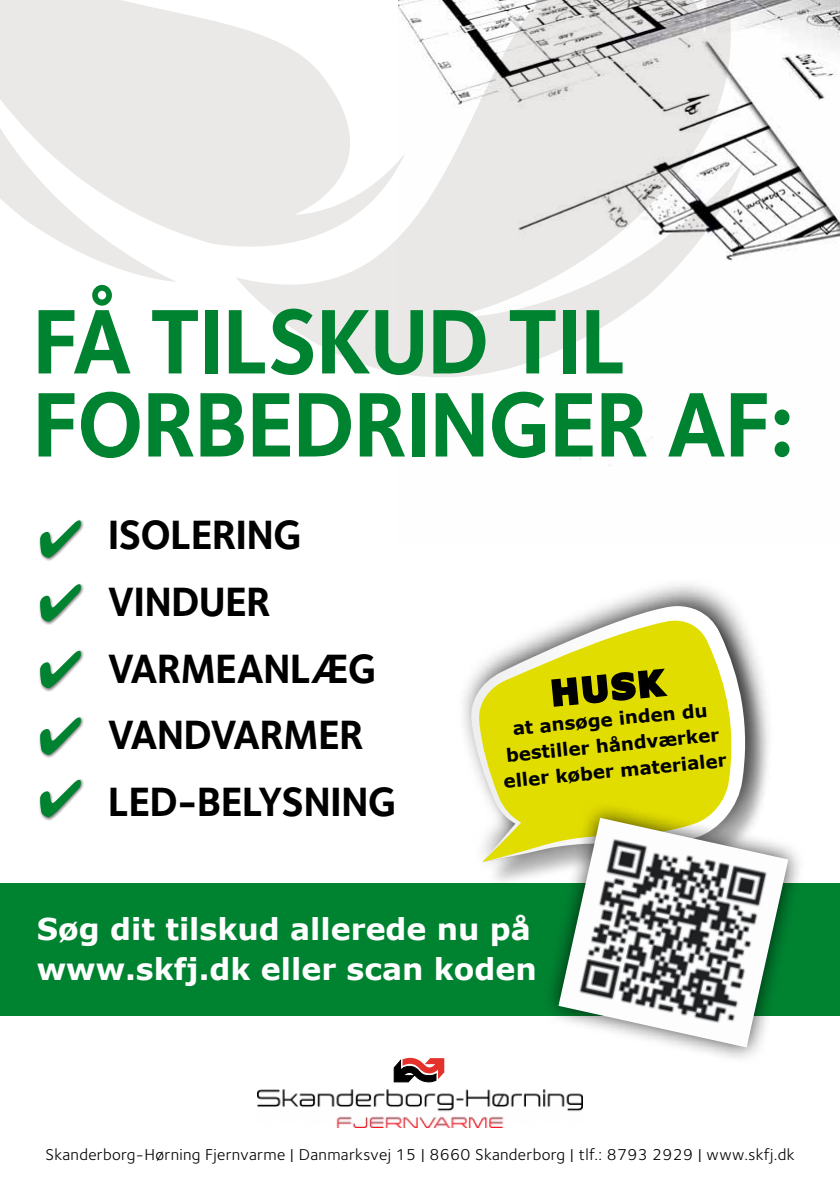
<style>
.page{position:relative;width:840px;height:1191px;background:#fff}
.page>*{position:absolute;margin:0;border:0;box-sizing:border-box;transform-origin:0 0}
.t1{font:700 94.8px/83px "Foundry Sterling";letter-spacing:-.02em;color:#008331;scale:.95 1}
.t2{font:52.2px/64.8px "Zapf Dingbats ITC";color:#008331;text-align:justify}
.t3{font:700 42.4px/67px "Foundry Sterling";letter-spacing:-.02em;color:#000}
.t4{font:700 33.4px "Verdana";color:#000}
.t5{font:700 30px/40px "Verdana";color:#fff}
.t6{font:700 18.2px/25.8px "Verdana";color:#000;text-align:center}
.t7{font:16.2px "Foundry Sterling";letter-spacing:.02em;color:#000}
</style>
<div class="page">
<svg style="left:240px;top:282px;width:158px;height:91px;fill:#ebe9e8"></svg>
<svg style="left:0;top:0;width:398px;height:282px;fill:#ebe9e8"></svg>
<svg style="left:294px;top:0;width:104px;height:8px"></svg>
<img style="left:398px;top:0;width:441px;height:466px">
<div style="left:39px;top:519px;width:46px;height:42px;background:#000;opacity:.5"></div>
<div style="left:39px;top:582px;width:46px;height:43px;background:#000;opacity:.5"></div>
<div style="left:39px;top:649px;width:46px;height:43px;background:#000;opacity:.5"></div>
<div style="left:39px;top:716px;width:46px;height:42px;background:#000;opacity:.5"></div>
<div style="left:39px;top:778px;width:46px;height:43px;background:#000;opacity:.5"></div>
<img style="left:258px;top:1089px;width:323px;height:38px">
<svg style="left:394px;top:1057px;width:50px;height:25px"></svg>
<div style="left:0;top:883px;width:839px;height:133px;background:#008331"></div>
<div style="left:456px;top:577px;width:317px;height:298px;background:#000;opacity:.75"></div>
<svg style="left:468px;top:606px;width:277px;height:256px"></svg>
<svg style="left:477px;top:618px;width:259px;height:244px;fill:#e2dd00"></svg>
<svg style="left:549px;top:667px;width:121px;height:41px"></svg>
<div style="left:540px;top:800px;width:265px;height:265px;background:#000;opacity:.75"></div>
<img style="left:558px;top:818px;width:229px;height:229px">
<h1 class="t1" style="left:32px;top:297px;width:804px">FÅ TILSKUD TIL<br>FORBEDRINGER AF:</h1>
<h2 class="t2" style="left:38px;top:507px;width:46px">✔ ✔ ✔ ✔ ✔</h2>
<h3 class="t3" style="left:108px;top:500px;width:290px">ISOLERING<br>VINDUER<br>VARMEANLÆG<br>VANDVARMER<br>LED-BELYSNING</h3>
<h3 class="t4" style="left:549px;top:671px;width:114px;rotate:-5deg">Husk</h3>
<p class="t6" style="left:497px;top:715px;width:225px;rotate:-5deg">at ansøge inden du bestiller håndværker eller køber materialer</p>
<h3 class="t5" style="left:37px;top:908px;width:501px">Søg dit tilskud allerede nu på www.skfj.dk eller scan koden</h3>
<p class="t7" style="left:45px;top:1143px;width:750px">Skanderborg-Hørning Fjernvarme | Danmarksvej 15 | 8660 Skanderborg | tlf.: 8793 2929 | www.skfj.dk</p>
</div>
